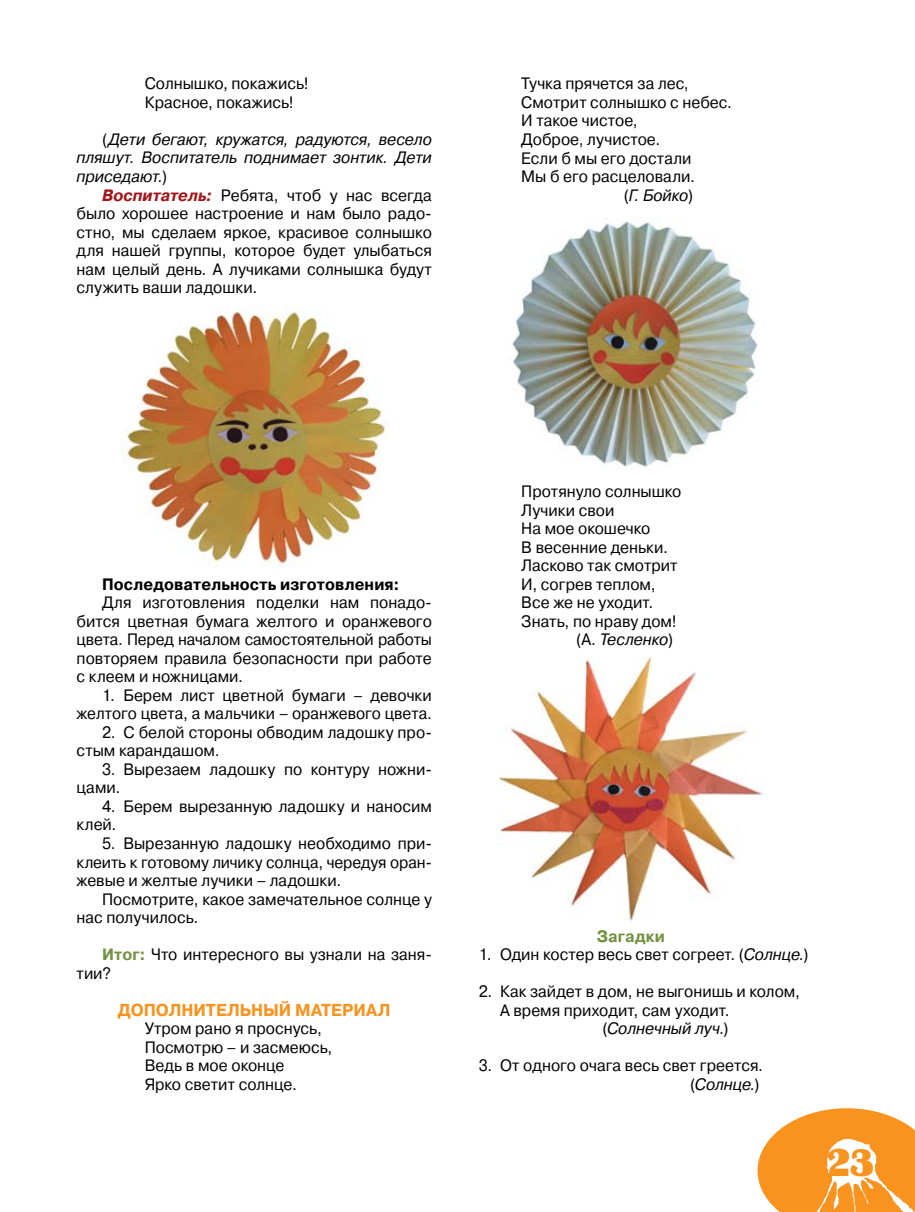
<style>
.page{position:relative;width:915px;height:1212px;background:#fff}
.page>*{position:absolute;margin:0;border:0;box-sizing:border-box;transform-origin:0 0}
.t1{font:37.5px "Binner";color:#f7931e}
.t2{font:700 17.25px "Pragmatica C";letter-spacing:-.005em;color:#f7931e;scale:.95 1}
.t3{font:16.5px/18.6px "Pragmatica C";color:#000;scale:.95 1}
.t4{font:italic 16.5px/18.6px "Pragmatica C";letter-spacing:-.005em;color:#000;text-align:justify;scale:.95 1}
.t5{font:700 16.5px "Pragmatica C";letter-spacing:.01em;color:#000;scale:.95 1}
.t6{font:700 16.5px "Pragmatica C";letter-spacing:.01em;color:#73923f;scale:.95 1}
.s1{font-style:normal}
.s2{font-weight:700;font-style:italic;color:#a21418}
.s3{font-weight:700;color:#73923f}
.s4{font-style:italic}
</style>
<div class="page">
<svg style="left:757px;top:1108px;width:157px;height:104px"></svg>
<img style="left:121px;top:307px;width:265px;height:259px">
<img style="left:512px;top:221px;width:246px;height:248px">
<img style="left:497px;top:656px;width:266px;height:264px">
<p class="t3" style="left:145px;top:75px;width:174px">Солнышко, покажись!<br>Красное, покажись!</p>
<p class="t4" style="left:77px;top:130px;width:375px;text-indent:26px"><span class="s1">(</span>Дети бегают, кружатся, радуются, весело пляшут. Воспитатель поднимает зонтик. Дети приседают.<span class="s1">)</span></p>
<p class="t3" style="left:77px;top:186px;width:375px;text-indent:26px"><span class="s2">Воспитатель:</span> Ребята, чтоб у нас всегда было хорошее настроение и нам было радо&shy;стно, мы сделаем яркое, красивое солнышко для нашей группы, которое будет улыбаться нам целый день. А лучиками солнышка будут служить ваши ладошки.</p>
<p class="t3" style="left:521px;top:75px;width:178px">Тучка прячется за лес,</p>
<p class="t3" style="left:521px;top:93px;width:223px">Смотрит солнышко с небес.</p>
<p class="t3" style="left:521px;top:112px;width:124px">И такое чистое,</p>
<p class="t3" style="left:521px;top:130px;width:148px">Доброе, лучистое.</p>
<p class="t3" style="left:521px;top:149px;width:180px">Если б мы его достали</p>
<p class="t3" style="left:521px;top:167px;width:184px">Мы б его расцеловали.</p>
<p class="t4" style="left:623px;top:186px;width:75px"><span class="s1">(</span>Г. Бойко<span class="s1">)</span></p>
<p class="t5" style="left:102px;top:575px;width:314px">Последовательность изготовления:</p>
<p class="t3" style="left:77px;top:593px;width:375px;text-align:justify;text-indent:26px">Для изготовления поделки нам понадо&shy;бится цветная бумага желтого и оранжевого цвета. Перед началом самостоятельной работы повторяем правила безопасности при работе с клеем и ножницами.</p>
<p class="t3" style="left:77px;top:686px;width:375px;text-align:right">1. Берем лист цветной бумаги – девочки желтого цвета, а мальчики – оранжевого цвета.</p>
<p class="t3" style="left:77px;top:723px;width:375px;text-indent:26px">2. С белой стороны обводим ладошку про&shy;стым карандашом.</p>
<p class="t3" style="left:77px;top:760px;width:375px;text-indent:26px">3. Вырезаем ладошку по контуру ножни&shy;цами.</p>
<p class="t3" style="left:77px;top:797px;width:375px;text-indent:26px">4. Берем вырезанную ладошку и наносим клей.</p>
<p class="t3" style="left:77px;top:834px;width:375px;text-align:justify;text-indent:26px">5. Вырезанную ладошку необходимо при&shy;клеить к готовому личику солнца, чередуя оран&shy;жевые и желтые лучики – ладошки.</p>
<p class="t3" style="left:77px;top:890px;width:375px;text-indent:26px">Посмотрите, какое замечательное солнце у нас получилось.</p>
<p class="t3" style="left:77px;top:945px;width:375px;text-indent:26px"><span class="s3">Итог:</span> Что интересного вы узнали на заня&shy;тии?</p>
<p class="t2" style="left:118px;top:1000px;width:288px">ДОПОЛНИТЕЛЬНЫЙ МАТЕРИАЛ</p>
<p class="t3" style="left:145px;top:1019px;width:199px">Утром рано я проснусь,<br>Посмотрю – и засмеюсь,<br>Ведь в мое оконце<br>Ярко светит солнце.</p>
<p class="t3" style="left:521px;top:482px;width:170px">Протянуло солнышко</p>
<p class="t3" style="left:521px;top:501px;width:99px">Лучики свои</p>
<p class="t3" style="left:521px;top:519px;width:137px">На мое окошечко</p>
<p class="t3" style="left:521px;top:538px;width:156px">В весенние деньки.</p>
<p class="t3" style="left:521px;top:556px;width:166px">Ласково так смотрит</p>
<p class="t3" style="left:521px;top:575px;width:143px">И, согрев теплом,</p>
<p class="t3" style="left:521px;top:593px;width:140px">Все же не уходит.</p>
<p class="t3" style="left:521px;top:612px;width:165px">Знать, по нраву дом!</p>
<p class="t4" style="left:576px;top:630px;width:103px"><span class="s1">(А.</span> Тесленко<span class="s1">)</span></p>
<p class="t6" style="left:596px;top:927px;width:73px">Загадки</p>
<p class="t3" style="left:478px;top:945px;width:348px">1. Один костер весь свет согреет. (<span class="s4">Солнце.</span>)</p>
<p class="t3" style="left:478px;top:982px;width:339px">2. Как зайдет в дом, не выгонишь и колом,</p>
<p class="t3" style="left:500px;top:1001px;width:243px">А время приходит, сам уходит.</p>
<p class="t4" style="left:602px;top:1019px;width:134px"><span class="s1">(</span>Солнечный луч<span class="s1">.)</span></p>
<p class="t3" style="left:478px;top:1057px;width:301px;text-align:right">3. От одного очага весь свет греется. (<span class="s4">Солнце.</span>)</p>
<h1 class="t1" style="left:827px;top:1142px;width:48px">23</h1>
</div>
